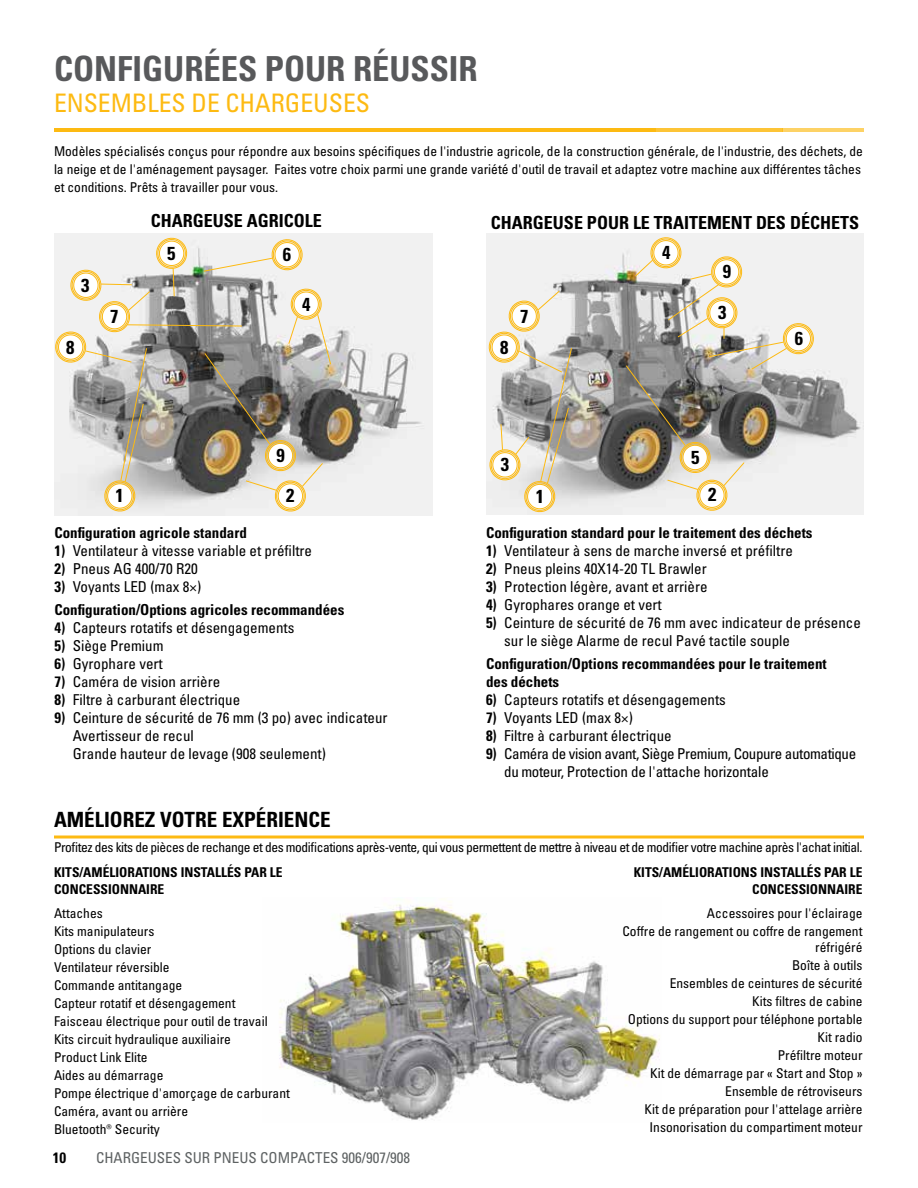
<style>
.page{position:relative;width:918px;height:1188px;background:#fff}
.page>*{position:absolute;margin:0;border:0;box-sizing:border-box;transform-origin:0 0}
.t1{font:34.5px "Univers LTCYR 67 Bold Cond";color:#58595b}
.t2{font:condensed 25.5px "Univers LTCYR 57";color:#fdba12}
.t3{font:21px "Univers LTCYR 67 Bold Cond";color:#000}
.t4{font:700 condensed 18.75px "Univers LT Std";color:#000}
.t5{font:18px "Univers LTCYR 67 Bold Cond";color:#000}
.t6{font:condensed 15px/18px "Univers LTCYR 57";color:#000}
.t7{font:15px/18px "Univers LTCYR 67 Bold Cond";color:#000}
.t8{font:condensed 15px/18px "Univers LTCYR 57";letter-spacing:-.025em;color:#000}
.t9{font:condensed 15px "Univers LTCYR 57";color:#5e6263}
.t10{font:condensed 13.5px/18px "Univers LTCYR 57";color:#000}
.t11{font:condensed 13.5px "Univers LTCYR 57";letter-spacing:-.03em;color:#000}
.t12{font:13.5px/16.5px "Univers LTCYR 67 Bold Cond";color:#000}
.s1{font-family:"Univers LTCYR 67 Bold Cond";font-stretch:normal}
.s2{font-family:"Univers LT Std"}
</style>
<div class="page">
<hr style="left:54px;top:128px;width:601px;height:4px;background:#fdba12">
<hr style="left:654px;top:128px;width:128px;height:4px;background:#fdc436">
<hr style="left:782px;top:128px;width:82px;height:4px;background:#fdd265">
<img style="left:54px;top:233px;width:378px;height:282px">
<svg style="left:54px;top:235px;width:278px;height:277px"></svg>
<img style="left:486px;top:233px;width:378px;height:282px">
<svg style="left:486px;top:290px;width:86px;height:223px"></svg>
<svg style="left:625px;top:235px;width:190px;height:277px"></svg>
<hr style="left:54px;top:836px;width:810px;height:3px;background:#fdba12">
<img style="left:279px;top:901px;width:381px;height:220px">
<h1 class="t1" style="left:54px;top:48px;width:425px">CONFIGURÉES POUR RÉUSSIR</h1>
<h2 class="t2" style="left:54px;top:87px;width:317px">ENSEMBLES DE CHARGEUSES</h2>
<p class="t10" style="left:54px;top:141px;width:811px">Modèles spécialisés conçus pour répondre aux besoins spécifiques de l'industrie agricole, de la construction générale, de l'industrie, des déchets, de la neige et de l'aménagement paysager. Faites votre choix parmi une grande variété d'outil de travail et adaptez votre machine aux différentes tâches et conditions. Prêts à travailler pour vous.</p>
<h3 class="t5" style="left:151px;top:209px;width:173px">CHARGEUSE AGRICOLE</h3>
<h3 class="t5" style="left:491px;top:211px;width:370px">CHARGEUSE POUR LE TRAITEMENT DES DÉCHETS</h3>
<h3 class="t4" style="left:167px;top:242px;width:10px">5</h3>
<h3 class="t4" style="left:283px;top:243px;width:10px">6</h3>
<h3 class="t4" style="left:662px;top:241px;width:10px">4</h3>
<h3 class="t4" style="left:81px;top:274px;width:10px">3</h3>
<h3 class="t4" style="left:723px;top:260px;width:10px">9</h3>
<h3 class="t4" style="left:110px;top:305px;width:10px">7</h3>
<h3 class="t4" style="left:302px;top:293px;width:10px">4</h3>
<h3 class="t4" style="left:520px;top:304px;width:10px">7</h3>
<h3 class="t4" style="left:718px;top:301px;width:10px">3</h3>
<h3 class="t4" style="left:66px;top:335px;width:10px">8</h3>
<h3 class="t4" style="left:500px;top:335px;width:10px">8</h3>
<h3 class="t4" style="left:795px;top:327px;width:10px">6</h3>
<h3 class="t4" style="left:276px;top:444px;width:10px">9</h3>
<h3 class="t4" style="left:501px;top:453px;width:10px">3</h3>
<h3 class="t4" style="left:691px;top:446px;width:10px">5</h3>
<h3 class="t4" style="left:115px;top:484px;width:10px">1</h3>
<h3 class="t4" style="left:286px;top:484px;width:10px">2</h3>
<h3 class="t4" style="left:536px;top:485px;width:10px">1</h3>
<h3 class="t4" style="left:708px;top:483px;width:10px">2</h3>
<p class="t7" style="left:54px;top:524px;width:194px">Configuration agricole standard</p>
<p class="t6" style="left:54px;top:542px;width:259px"><span class="s1">1)</span> Ventilateur à vitesse variable et préfiltre</p>
<p class="t6" style="left:54px;top:560px;width:145px"><span class="s1">2)</span> Pneus AG 400/70 R20</p>
<p class="t6" style="left:54px;top:578px;width:148px"><span class="s1">3)</span> Voyants LED (max 8<span class="s2">×</span>)</p>
<p class="t7" style="left:54px;top:600px;width:291px">Configuration/Options agricoles recommandées</p>
<p class="t6" style="left:54px;top:618px;width:241px"><span class="s1">4)</span> Capteurs rotatifs et désengagements</p>
<p class="t6" style="left:54px;top:636px;width:111px"><span class="s1">5)</span> Siège Premium</p>
<p class="t6" style="left:54px;top:654px;width:110px"><span class="s1">6)</span> Gyrophare vert</p>
<p class="t6" style="left:54px;top:672px;width:167px"><span class="s1">7)</span> Caméra de vision arrière</p>
<p class="t6" style="left:54px;top:690px;width:187px"><span class="s1">8)</span> Filtre à carburant électrique</p>
<p class="t6" style="left:73px;top:708px;width:316px;text-indent:-18px"><span class="s1">9)</span> Ceinture de sécurité de 76 mm (3 po) avec indicateur<br>Avertisseur de recul<br>Grande hauteur de levage (908 seulement)</p>
<p class="t7" style="left:486px;top:524px;width:328px">Configuration standard pour le traitement des déchets</p>
<p class="t6" style="left:486px;top:542px;width:308px"><span class="s1">1)</span> Ventilateur à sens de marche inversé et préfiltre</p>
<p class="t6" style="left:486px;top:560px;width:222px"><span class="s1">2)</span> Pneus pleins 40X14-20 TL Brawler</p>
<p class="t6" style="left:486px;top:578px;width:223px"><span class="s1">3)</span> Protection légère, avant et arrière</p>
<p class="t6" style="left:486px;top:596px;width:177px"><span class="s1">4)</span> Gyrophares orange et vert</p>
<p class="t6" style="left:504px;top:614px;width:358px;text-indent:-18px"><span class="s1">5)</span> Ceinture de sécurité de 76 mm avec indicateur de présence sur le siège Alarme de recul Pavé tactile souple</p>
<p class="t7" style="left:486px;top:654px;width:342px">Configuration/Options recommandées pour le traitement des déchets</p>
<p class="t6" style="left:486px;top:690px;width:241px"><span class="s1">6)</span> Capteurs rotatifs et désengagements</p>
<p class="t6" style="left:486px;top:708px;width:148px"><span class="s1">7)</span> Voyants LED (max 8<span class="s2">×</span>)</p>
<p class="t6" style="left:486px;top:726px;width:187px"><span class="s1">8)</span> Filtre à carburant électrique</p>
<p class="t8" style="left:504px;top:744px;width:353px;text-indent:-18px"><span class="s1">9)</span> Caméra de vision avant<span class="s2">,</span> Siège Premium, Coupure automatique du moteur, Protection de l'attache horizontale</p>
<h3 class="t3" style="left:54px;top:807px;width:278px">AMÉLIOREZ VOTRE EXPÉRIENCE</h3>
<p class="t11" style="left:54px;top:839px;width:810px">Profitez des kits de pièces de rechange et des modifications après-vente, qui vous permettent de mettre à niveau et de modifier votre machine après l'achat initial.</p>
<p class="t12" style="left:54px;top:864px;width:230px">KITS/AMÉLIORATIONS INSTALLÉS PAR LE<br>CONCESSIONNAIRE</p>
<p class="t10" style="left:54px;top:904px;width:237px">Attaches<br>Kits manipulateurs<br>Options du clavier<br>Ventilateur réversible<br>Commande antitangage<br>Capteur rotatif et désengagement<br>Faisceau électrique pour outil de travail<br>Kits circuit hydraulique auxiliaire<br>Product Link Elite<br>Aides au démarrage<br>Pompe électrique d'amorçage de carburant<br>Caméra, avant ou arrière<br>Bluetooth® Security</p>
<p class="t12" style="left:634px;top:864px;width:230px;text-align:right">KITS/AMÉLIORATIONS INSTALLÉS PAR LE<br>CONCESSIONNAIRE</p>
<p class="t10" style="left:622px;top:904px;width:242px;text-align:right">Accessoires pour l'éclairage<br>Coffre de rangement ou coffre de rangement</p>
<p class="t10" style="left:628px;top:938px;width:236px;text-align:right">réfrigéré<br>Boîte à outils<br>Ensembles de ceintures de sécurité<br>Kits filtres de cabine<br>Options du support pour téléphone portable<br>Kit radio<br>Préfiltre moteur<br>Kit de démarrage par « Start and Stop »<br>Ensemble de rétroviseurs<br>Kit de préparation pour l'attelage arrière<br>Insonorisation du compartiment moteur</p>
<p class="t7" style="left:53px;top:1148px;width:15px">10</p>
<p class="t9" style="left:96px;top:1148px;width:316px">CHARGEUSES SUR PNEUS COMPACTES 906/907/908</p>
</div>
